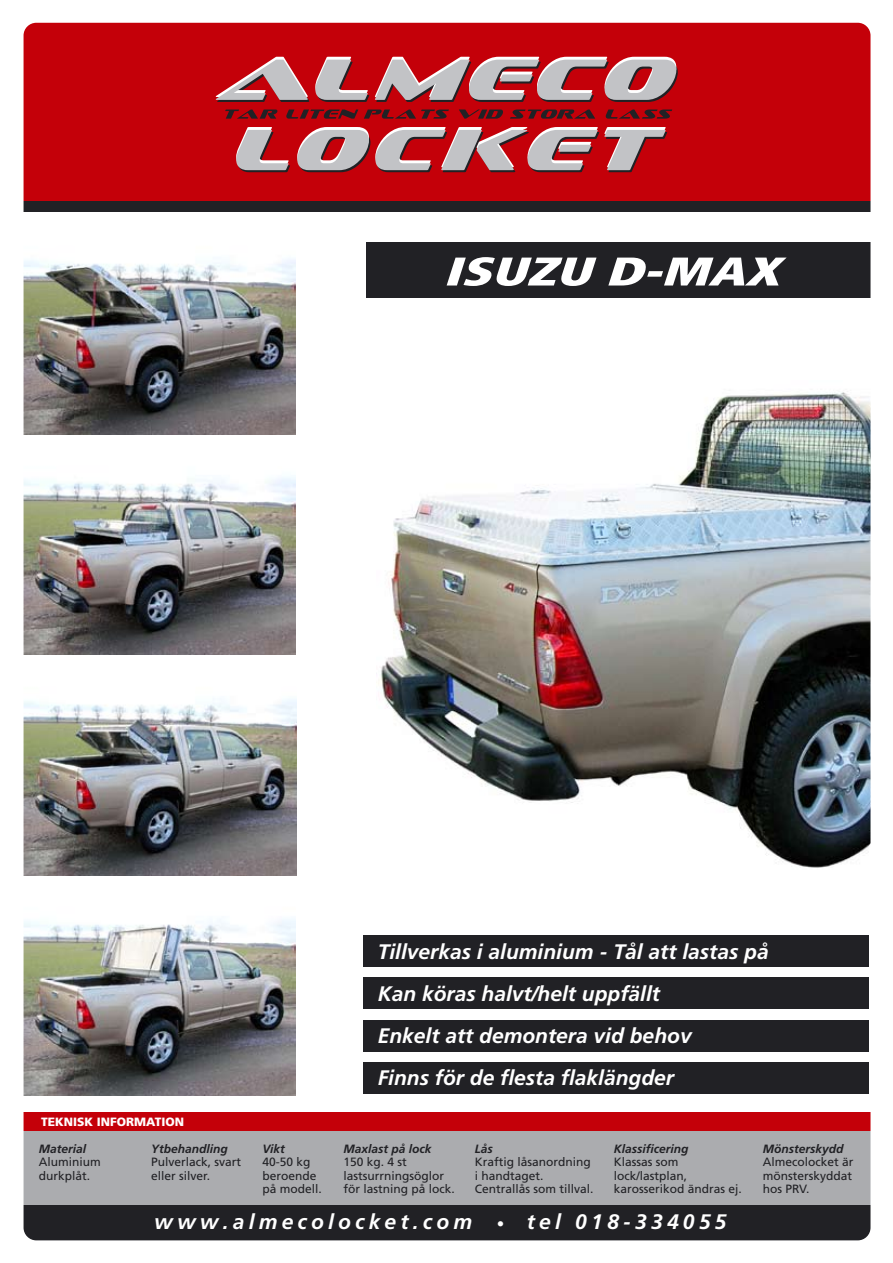
<style>
.page{position:relative;width:893px;height:1263px;background:#fff}
.page>*{position:absolute;margin:0;border:0;box-sizing:border-box;transform-origin:0 0}
.t1{font:italic 900 condensed 40.05px "Frutiger";color:#fff;scale:1.36 1}
.t2{font:italic 700 21px/42px "Frutiger";color:#fff}
.t3{font:italic 700 21px "Frutiger";letter-spacing:.2em;color:#fff}
.t4{font:12px/13.5px "Frutiger";color:#212125}
.t5{font:italic 700 12px "Frutiger";color:#212125}
.t6{font:900 12px "Frutiger";color:#fff}
.s1{font-size:15px}
</style>
<div class="page">
<img style="left:23px;top:22px;width:848px;height:1219px">
<h1 class="t1" style="left:443px;top:247px;width:260px">ISUZU D-MAX</h1>
<p class="t6" style="left:41px;top:1115px;width:144px">TEKNISK INFORMATION</p>
<p class="t5" style="left:39px;top:1141px;width:49px">Material</p>
<p class="t4" style="left:39px;top:1155px;width:64px">Aluminium durkplåt.</p>
<p class="t5" style="left:151px;top:1141px;width:78px">Ytbehandling</p>
<p class="t4" style="left:151px;top:1155px;width:92px">Pulverlack, svart eller silver.</p>
<p class="t5" style="left:262px;top:1141px;width:24px">Vikt</p>
<p class="t4" style="left:262px;top:1155px;width:61px">40-50 kg beroende på modell.</p>
<h2 class="t2" style="left:378px;top:930px;width:392px">Tillverkas i aluminium - Tål att lastas på Kan köras halvt/helt uppfällt<br>Enkelt att demontera vid behov<br>Finns för de flesta flaklängder</h2>
<p class="t5" style="left:343px;top:1141px;width:90px">Maxlast på lock</p>
<p class="t4" style="left:343px;top:1155px;width:113px">150 kg. 4 st lastsurrningsöglor för lastning på lock.</p>
<p class="t5" style="left:475px;top:1141px;width:19px">Lås</p>
<p class="t4" style="left:475px;top:1155px;width:120px">Kraftig låsanordning i handtaget.<br>Centrallås som tillval.</p>
<p class="t5" style="left:614px;top:1141px;width:76px">Klassificering</p>
<p class="t4" style="left:614px;top:1155px;width:130px">Klassas som lock/lastplan, karosserikod ändras ej.</p>
<p class="t5" style="left:763px;top:1141px;width:82px">Mönsterskydd</p>
<p class="t4" style="left:763px;top:1155px;width:92px;text-align:justify">Almecolocket är mönsterskyddat hos PRV.</p>
<h2 class="t3" style="left:154px;top:1209px;width:574px">www.almecolocket.com <span class="s1">•</span> tel 018-334055</h2>
</div>
